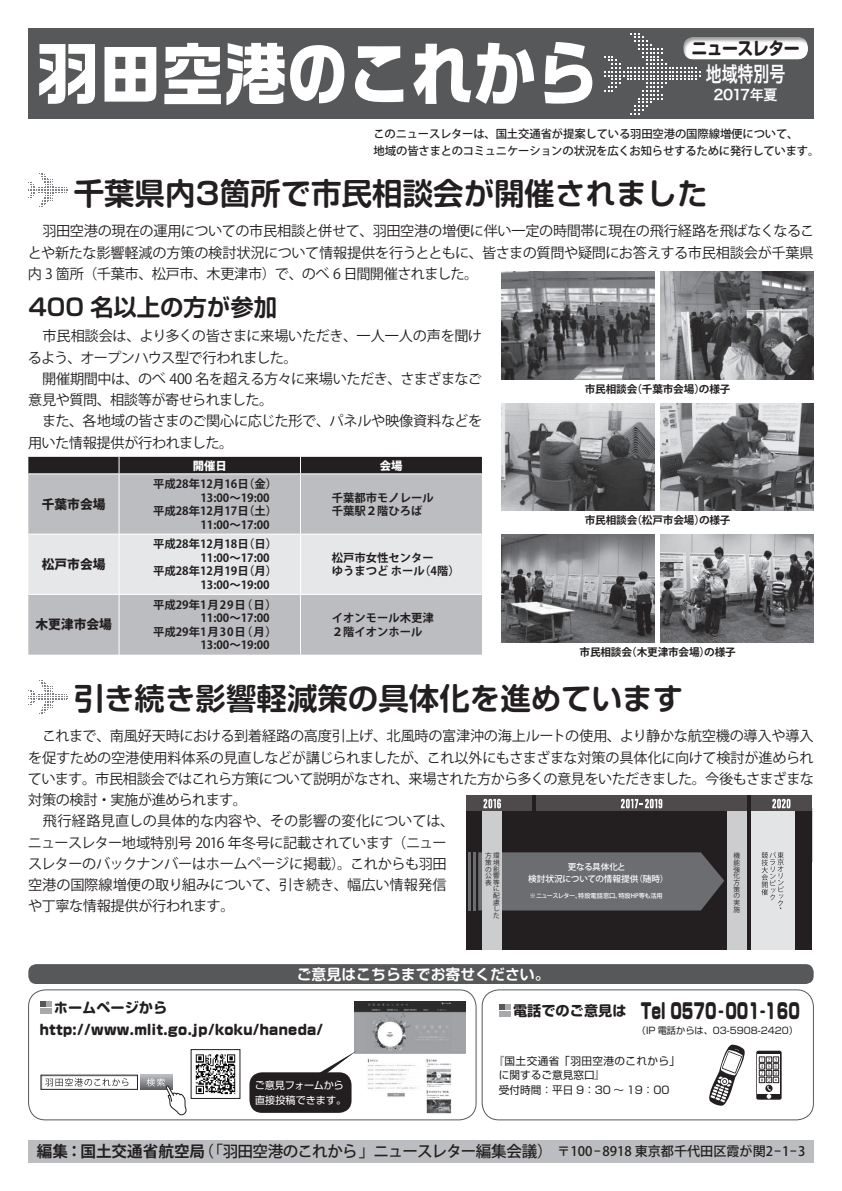
<style>
.page{position:relative;width:842px;height:1191px;background:#fff}
.page>*{position:absolute;margin:0;border:0;box-sizing:border-box;transform-origin:0 0}
.t1{font:700 68px "Ro G San Srf Std";color:#fff;scale:.92 1}
.t2{font:700 30.5px "Soft Go Std De";color:#231f20}
.t3{font:700 23.4px "Soft Go Std De";color:#231f20}
.t4{font:900 21.3px "Soft Go Std";color:#231f20;scale:.67 1}
.t5{font:21.3px "Hira Kaku Pro N W6";color:#fff;scale:.75 1}
.t6{font:700 17.7px "Soft Go Std";letter-spacing:-.035em;color:#231f20;scale:.9 1}
.t7{font:700 14.9px "Soft Go Std De";color:#fff}
.t8{font:14.2px/21.3px "Koz Go Pr 6 N";letter-spacing:-.03em;color:#231f20}
.t9{font:900 14.2px "Soft Go Std";letter-spacing:.025em;color:#231f20;scale:.94 1}
.t10{font:700 14.2px "Soft Go Std";color:#231f20}
.t11{font:14.2px "Hira Kaku Pro N W6";letter-spacing:-.045em;color:#fff}
.t12{font:500 13.1px "Koz Go Pr 6 N";color:#231f20}
.t13{font:800 12.8px "Koz Go Pro";color:#231f20}
.t14{font:700 11.3px/13.5px "Koz Go Pro";color:#231f20}
.t15{font:500 11.3px/17px "Koz Go Pr 6 N";letter-spacing:-.015em;color:#231f20}
.t16{font:800 11.3px "Koz Go Pro";color:#fff}
.t17{font:700 10.6px "Koz Go Pr 6 N";letter-spacing:-.015em;color:#231f20}
.t18{font:10.6px/14.9px "Shin Go Pro";color:#231f20}
.t19{font:10.1px/15.6px "Shin Go Pro";letter-spacing:-.01em;color:#fff}
.t20{font:9.2px "Shin Go Pro";color:#231f20}
.t21{font:500 8.6px/11.4px "Koz Go Pro";letter-spacing:-.01em;color:#fff;text-align:center}
.t22{font:6.7px/6.6px "Koz Go Pro";color:#231f20;text-align:right}
.t23{font:500 6.2px "Koz Go Pro";color:#fff}
.s1{font-family:"Shin Go Pro";font-weight:800}
.s2{font-weight:700;font-size:14.2px}
.s3{font-size:14.2px}
.s4{font-weight:700;font-size:15.6px}
.s5{font-size:15.6px}
</style>
<div class="page">
<div style="left:482px;top:989px;width:332px;height:131px;border:1px solid #57585a;border-radius:17px"></div>
<svg style="left:499px;top:1004px;width:12px;height:12px"></svg>
<svg style="left:709px;top:1044px;width:36px;height:61px"></svg>
<svg style="left:756px;top:1050px;width:26px;height:50px"></svg>
<div style="left:755px;top:1049px;width:28px;height:52px;border:1px solid #fff;border-radius:3px"></div>
<div style="left:758px;top:1054px;width:22px;height:39px;background:#fff"></div>
<svg style="left:759px;top:1056px;width:20px;height:42px"></svg>
<div style="left:28px;top:1140px;width:786px;height:22px;background:#bcbdc0"></div>
<div style="left:28px;top:989px;width:448px;height:131px;border:1px solid #57585a;border-radius:17px"></div>
<svg style="left:40px;top:1001px;width:12px;height:12px"></svg>
<img style="left:354px;top:1001px;width:111px;height:112px">
<div style="left:249px;top:1072px;width:102px;height:40px;background:#231f20;border-radius:12px"></div>
<svg style="left:315px;top:1050px;width:42px;height:25px"></svg>
<svg style="left:140px;top:1074px;width:32px;height:15px"></svg>
<svg style="left:147px;top:1078px;width:40px;height:38px"></svg>
<svg style="left:41px;top:1076px;width:97px;height:14px"></svg>
<img style="left:195px;top:1054px;width:41px;height:41px">
<div style="left:28px;top:964px;width:786px;height:20px;background:#57585a;border-radius:8px"></div>
<div style="left:28px;top:28px;width:786px;height:91px;background:#57585a"></div>
<svg style="left:604px;top:33px;width:97px;height:82px"></svg>
<div style="left:682px;top:36px;width:126px;height:25px;background:#231f20;opacity:.45"></div>
<div style="left:28px;top:474px;width:454px;height:180px;background:#bcbdc0"></div>
<div style="left:28px;top:535px;width:454px;height:59px;background:#e6e7e9"></div>
<div style="left:28px;top:457px;width:454px;height:16px;background:#231f20"></div>
<hr style="left:119px;top:474px;width:1px;height:60px;background:#fff">
<hr style="left:300px;top:474px;width:1px;height:60px;background:#fff">
<hr style="left:28px;top:534px;width:91px;height:1px;background:#fff">
<hr style="left:119px;top:534px;width:181px;height:1px;background:#fff">
<hr style="left:119px;top:534px;width:1px;height:60px;background:#fff">
<hr style="left:300px;top:534px;width:182px;height:1px;background:#fff">
<hr style="left:300px;top:534px;width:1px;height:60px;background:#fff">
<hr style="left:28px;top:594px;width:91px;height:1px;background:#fff">
<hr style="left:119px;top:594px;width:181px;height:1px;background:#fff">
<hr style="left:119px;top:595px;width:1px;height:59px;background:#fff">
<hr style="left:300px;top:594px;width:182px;height:1px;background:#fff">
<hr style="left:300px;top:595px;width:1px;height:59px;background:#fff">
<svg style="left:28px;top:680px;width:40px;height:34px"></svg>
<svg style="left:28px;top:173px;width:40px;height:34px"></svg>
<img style="left:660px;top:272px;width:154px;height:107px">
<img style="left:502px;top:272px;width:153px;height:107px">
<img style="left:660px;top:403px;width:154px;height:108px">
<img style="left:502px;top:403px;width:153px;height:108px">
<img style="left:660px;top:534px;width:154px;height:108px">
<img style="left:502px;top:534px;width:153px;height:108px">
<div style="left:466px;top:795px;width:346px;height:154px;background:#231f20"></div>
<div style="left:466px;top:795px;width:66px;height:16px;background:#4e4a4b"></div>
<div style="left:751px;top:795px;width:61px;height:16px;background:#4e4a4b"></div>
<div style="left:536px;top:795px;width:211px;height:16px;background:#4e4a4b"></div>
<svg style="left:478px;top:852px;width:246px;height:58px;background:#68686b"></svg>
<hr style="left:473px;top:852px;width:3px;height:58px;background:#6c6d70">
<hr style="left:468px;top:852px;width:3px;height:58px;background:#6c6d70">
<div style="left:483px;top:811px;width:19px;height:138px;background:#cccdcf"></div>
<div style="left:751px;top:811px;width:43px;height:138px;background:#e3e4e6"></div>
<svg style="left:761px;top:852px;width:23px;height:57px"></svg>
<svg style="left:621px;top:799px;width:41px;height:9px"></svg>
<svg style="left:772px;top:799px;width:18px;height:9px"></svg>
<svg style="left:483px;top:799px;width:18px;height:9px"></svg>
<div style="left:727px;top:811px;width:20px;height:138px;background:#cccdcf"></div>
<h1 class="t1" style="left:37px;top:27px;width:612px">羽田空港の<span class="s1">これから</span></h1>
<p class="t6" style="left:691px;top:36px;width:122px">ニュースレター</p>
<h3 class="t5" style="left:706px;top:54px;width:108px">地域特別号</h3>
<p class="t11" style="left:713px;top:82px;width:66px">2017年夏</p>
<p class="t15" style="left:373px;top:125px;width:447px">このニュースレターは、国土交通省が提案している羽田空港の国際線増便について、<br>地域の皆さまとのコミュニケーションの状況を広くお知らせするために発行しています。</p>
<h2 class="t2" style="left:74px;top:172px;width:635px">千葉県内3箇所で市民相談会が開催されました</h2>
<p class="t8" style="left:28px;top:221px;width:788px;text-align:justify">　羽田空港の現在の運用についての市民相談と併せて、羽田空港の増便に伴い一定の時間帯に現在の飛行経路を飛ばなくなることや新たな影響軽減の方策の検討状況について情報提供を行うとともに、皆さまの質問や疑問にお答えする市民相談会が千葉県内 3 箇所（千葉市、松戸市、木更津市）で、のべ 6 日間開催されました。</p>
<h3 class="t3" style="left:28px;top:290px;width:250px">400 名以上の方が参加</h3>
<p class="t8" style="left:28px;top:326px;width:456px">　市民相談会は、より多くの皆さまに来場いただき、一人一人の声を聞けるよう、オープンハウス型で行われました。<br>　開催期間中は、のべ 400 名を超える方々に来場いただき、さまざまなご意見や質問、相談等が寄せられました。<br>　また、各地域の皆さまのご関心に応じた形で、パネルや映像資料などを用いた情報提供が行われました。</p>
<p class="t17" style="left:585px;top:383px;width:147px">市民相談会（千葉市会場）の様子</p>
<p class="t13" style="left:42px;top:496px;width:65px">千葉市会場</p>
<p class="t13" style="left:42px;top:556px;width:65px">松戸市会場</p>
<p class="t13" style="left:35px;top:616px;width:78px">木更津市会場</p>
<p class="t16" style="left:193px;top:458px;width:36px">開催日</p>
<p class="t16" style="left:380px;top:458px;width:24px">会場</p>
<p class="t14" style="left:153px;top:478px;width:125px">平成28年12月16日（金）</p>
<p class="t14" style="left:200px;top:491px;width:71px">13:00～19:00</p>
<p class="t14" style="left:153px;top:505px;width:125px">平成28年12月17日（土）</p>
<p class="t14" style="left:200px;top:518px;width:71px">11:00～17:00</p>
<p class="t14" style="left:153px;top:538px;width:125px">平成28年12月18日（日）</p>
<p class="t14" style="left:200px;top:551px;width:71px">11:00～17:00</p>
<p class="t14" style="left:153px;top:565px;width:125px">平成28年12月19日（月）</p>
<p class="t14" style="left:200px;top:578px;width:71px">13:00～19:00</p>
<p class="t14" style="left:153px;top:598px;width:125px">平成29年1月29日（日）</p>
<p class="t14" style="left:200px;top:612px;width:71px">11:00～17:00</p>
<p class="t14" style="left:153px;top:625px;width:125px">平成29年1月30日（月）</p>
<p class="t14" style="left:200px;top:639px;width:71px">13:00～19:00</p>
<p class="t14" style="left:332px;top:491px;width:104px">千葉都市モノレール千葉駅２階ひろば</p>
<p class="t14" style="left:332px;top:551px;width:129px">松戸市女性センター<br>ゆうまつど ホール（4階）</p>
<p class="t14" style="left:332px;top:612px;width:104px">イオンモール木更津<br>２階イオンホール</p>
<p class="t17" style="left:585px;top:514px;width:147px">市民相談会（松戸市会場）の様子</p>
<p class="t17" style="left:580px;top:645px;width:158px">市民相談会（木更津市会場）の様子</p>
<h2 class="t2" style="left:74px;top:677px;width:611px">引き続き影響軽減策の具体化を進めています</h2>
<p class="t8" style="left:28px;top:725px;width:787px">　これまで、南風好天時における到着経路の高度引上げ、北風時の富津沖の海上ルートの使用、より静かな航空機の導入や導入を促すための空港使用料体系の見直しなどが講じられましたが、これ以外にもさまざまな対策の具体化に向けて検討が進められています。市民相談会ではこれら方策について説明がなされ、来場された方から多くの意見をいただきました。今後もさまざまな対策の検討・実施が進められます。<br>　飛行経路見直しの具体的な内容や、その影響の変化については、<br>ニュースレター地域特別号 2016 年冬号に記載されています（ニュー<br>スレターのバックナンバーはホームページに掲載）。これからも羽田<br>空港の国際線増便の取り組みについて、引き続き、幅広い情報発信<br>や丁寧な情報提供が行われます。</p>
<p class="t22" style="left:485px;top:852px;width:16px">方環策境の影公響表等に<br>配<br>慮<br>し<br>た</p>
<p class="t22" style="left:734px;top:852px;width:8px;text-align:justify">機能強化方策の実施</p>
<p class="t21" style="left:528px;top:861px;width:142px">更なる具体化と<br>検討状況についての情報提供（随時）</p>
<p class="t23" style="left:530px;top:891px;width:134px">※ニュースレター、特設電話窓口、特設HP等も活用</p>
<p class="t7" style="left:297px;top:963px;width:254px">ご意見はこちらまでお寄せください。</p>
<p class="t10" style="left:54px;top:998px;width:115px">ホームページから</p>
<p class="t9" style="left:40px;top:1019px;width:303px">http://www.mlit.go.jp/koku/haneda/</p>
<p class="t19" style="left:255px;top:1075px;width:93px">ご意見フォームから直接投稿できます。</p>
<h3 class="t4" style="left:513px;top:995px;width:429px"><span class="s2">電話でのご意見は　</span>Tel 0570 <span class="s3">-</span>001<span class="s3">-</span>160</h3>
<p class="t20" style="left:637px;top:1022px;width:163px">（IP 電話からは、03-5908-2420）</p>
<p class="t18" style="left:499px;top:1051px;width:183px;text-indent:-5px">『国土交通省「羽田空港のこれから」に関するご意見窓口』<br>受付時間：平日 9：30 ～ 19：00</p>
<p class="t12" style="left:37px;top:1144px;width:770px"><span class="s4">編集：国土交通省航空局</span><span class="s5">（「羽田空港のこれから」ニュースレター編集会議）</span>　〒100 - 8918 東京都千代田区霞が関2-1-3</p>
</div>
